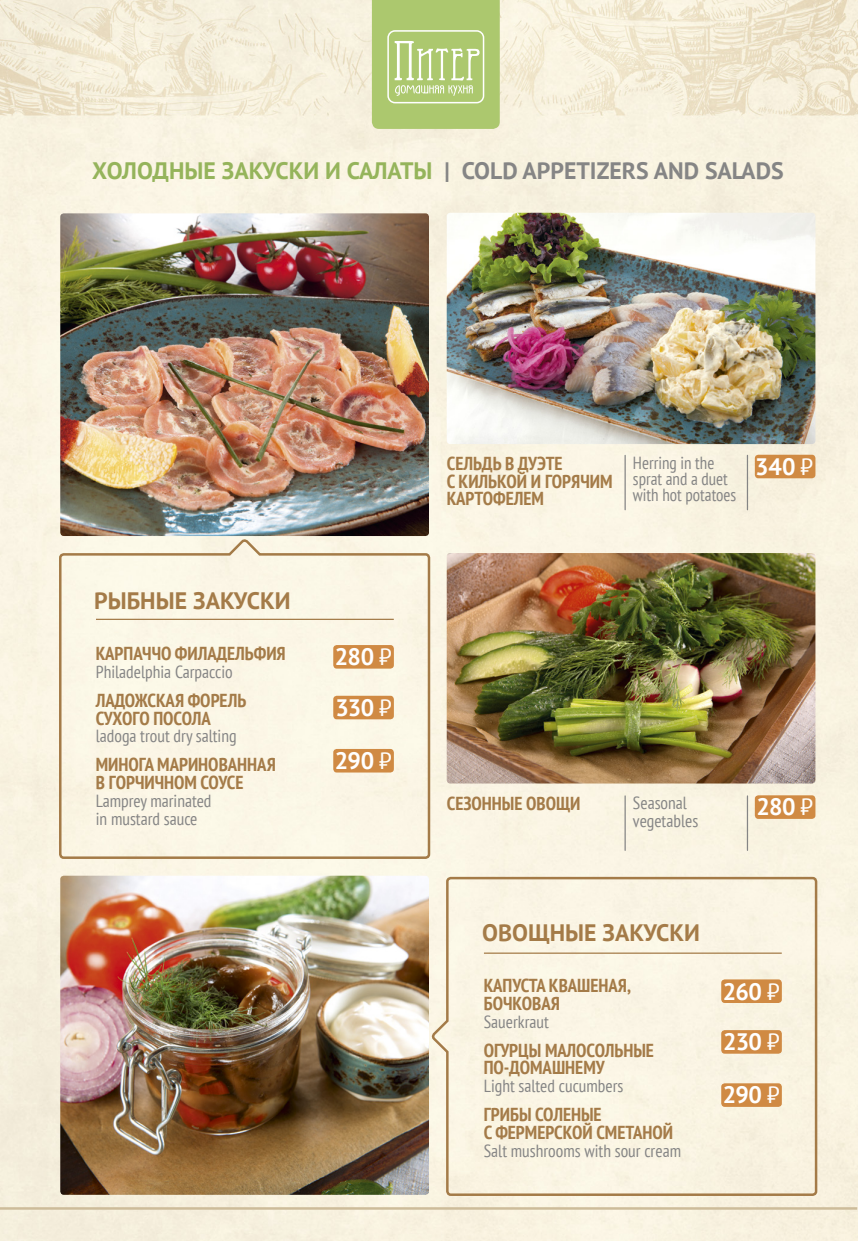
<style>
.page{position:relative;width:858px;height:1241px;background:#fff}
.page>*{position:absolute;margin:0;border:0;box-sizing:border-box;transform-origin:0 0}
.t1{font:700 23.75px "PT Sans";color:#858585}
.t2{font:700 23.75px "PT Sans";letter-spacing:-.02em;color:#fff}
.t3{font:700 23.75px "PT Sans";color:#a47b48}
.t4{font:700 condensed 18.75px/17.9px "PT Sans";color:#a47b48}
.t5{font:condensed 17.5px/17.9px "PT Sans";color:#858585}
.s1{color:#95b45b}
.s2{font-weight:400}
</style>
<div class="page">
<img style="left:0;top:0;width:857px;height:1240px">
<hr style="left:0;top:1206px;width:857px;height:3px;background:#cdbc9a">
<svg style="left:372px;top:0;width:127px;height:129px;background:#b3cd7b"></svg>
<div style="left:58px;top:539px;width:373px;height:321px;background:#fbf6e6"></div>
<hr style="left:624px;top:455px;width:1px;height:54px;background:#858585">
<hr style="left:624px;top:795px;width:1px;height:55px;background:#858585">
<hr style="left:746px;top:455px;width:2px;height:54px;background:#858585">
<hr style="left:746px;top:795px;width:2px;height:55px;background:#858585">
<img style="left:60px;top:213px;width:369px;height:323px">
<img style="left:446px;top:553px;width:369px;height:230px">
<div style="left:333px;top:645px;width:61px;height:23px;background:#d08a43;border-radius:4px"></div>
<div style="left:333px;top:695px;width:61px;height:24px;background:#d08a43;border-radius:4px"></div>
<div style="left:333px;top:748px;width:61px;height:24px;background:#d08a43;border-radius:4px"></div>
<div style="left:754px;top:795px;width:61px;height:23px;background:#d08a43;border-radius:4px"></div>
<div style="left:754px;top:454px;width:61px;height:24px;background:#d08a43;border-radius:4px"></div>
<svg style="left:431px;top:875px;width:387px;height:321px;background:#f6edd9"></svg>
<img style="left:446px;top:213px;width:369px;height:231px">
<img style="left:60px;top:875px;width:369px;height:319px">
<p class="t1" style="left:92px;top:155px;width:693px"><span class="s1">ХОЛОДНЫЕ ЗАКУСКИ И САЛАТЫ</span> | COLD APPETIZERS AND SALADS</p>
<p class="t3" style="left:94px;top:584px;width:198px">РЫБНЫЕ ЗАКУСКИ</p>
<p class="t4" style="left:96px;top:644px;width:191px">КАРПАЧЧО ФИЛАДЕЛЬФИЯ</p>
<p class="t5" style="left:96px;top:662px;width:138px">Philadelphia Carpaccio</p>
<p class="t4" style="left:96px;top:690px;width:152px">ЛАДОЖСКАЯ ФОРЕЛЬ<br>СУХОГО ПОСОЛА</p>
<p class="t5" style="left:96px;top:726px;width:142px">ladoga trout dry salting</p>
<p class="t4" style="left:96px;top:755px;width:181px">МИНОГА МАРИНОВАННАЯ<br>В ГОРЧИЧНОМ СОУСЕ</p>
<p class="t5" style="left:96px;top:791px;width:117px">Lamprey marinated in mustard sauce</p>
<p class="t2" style="left:335px;top:641px;width:58px">280 <span class="s2">₷</span></p>
<p class="t2" style="left:335px;top:691px;width:58px">330 <span class="s2">₷</span></p>
<p class="t2" style="left:335px;top:744px;width:58px">290 <span class="s2">₷</span></p>
<p class="t4" style="left:447px;top:453px;width:167px">СЕЛЬДЬ В ДУЭТЕ<br>С КИЛЬКОЙ И ГОРЯЧИМ<br>КАРТОФЕЛЕМ</p>
<p class="t5" style="left:633px;top:454px;width:105px;line-height:16.2px">Herring in the sprat and a duet with hot potatoes</p>
<p class="t2" style="left:755px;top:450px;width:59px">340 <span class="s2">₷</span></p>
<p class="t4" style="left:447px;top:794px;width:135px">СЕЗОННЫЕ ОВОЩИ</p>
<p class="t5" style="left:633px;top:793px;width:67px">Seasonal vegetables</p>
<p class="t3" style="left:482px;top:916px;width:219px">ОВОЩНЫЕ ЗАКУСКИ</p>
<p class="t2" style="left:756px;top:791px;width:58px">280 <span class="s2">₷</span></p>
<p class="t4" style="left:483px;top:976px;width:148px">КАПУСТА КВАШЕНАЯ,<br>БОЧКОВАЯ</p>
<p class="t5" style="left:483px;top:1012px;width:67px">Sauerkraut</p>
<p class="t4" style="left:483px;top:1040px;width:172px">ОГУРЦЫ МАЛОСОЛЬНЫЕ<br>ПО-ДОМАШНЕМУ</p>
<p class="t5" style="left:483px;top:1076px;width:141px">Light salted cucumbers</p>
<p class="t4" style="left:483px;top:1104px;width:191px">ГРИБЫ СОЛЕНЫЕ<br>С ФЕРМЕРСКОЙ СМЕТАНОЙ</p>
<p class="t5" style="left:483px;top:1140px;width:199px">Salt mushrooms with sour cream</p>
<p class="t2" style="left:722px;top:975px;width:58px">260 <span class="s2">₷</span></p>
<p class="t2" style="left:723px;top:1025px;width:58px">230 <span class="s2">₷</span></p>
<p class="t2" style="left:722px;top:1079px;width:58px">290 <span class="s2">₷</span></p>
</div>
